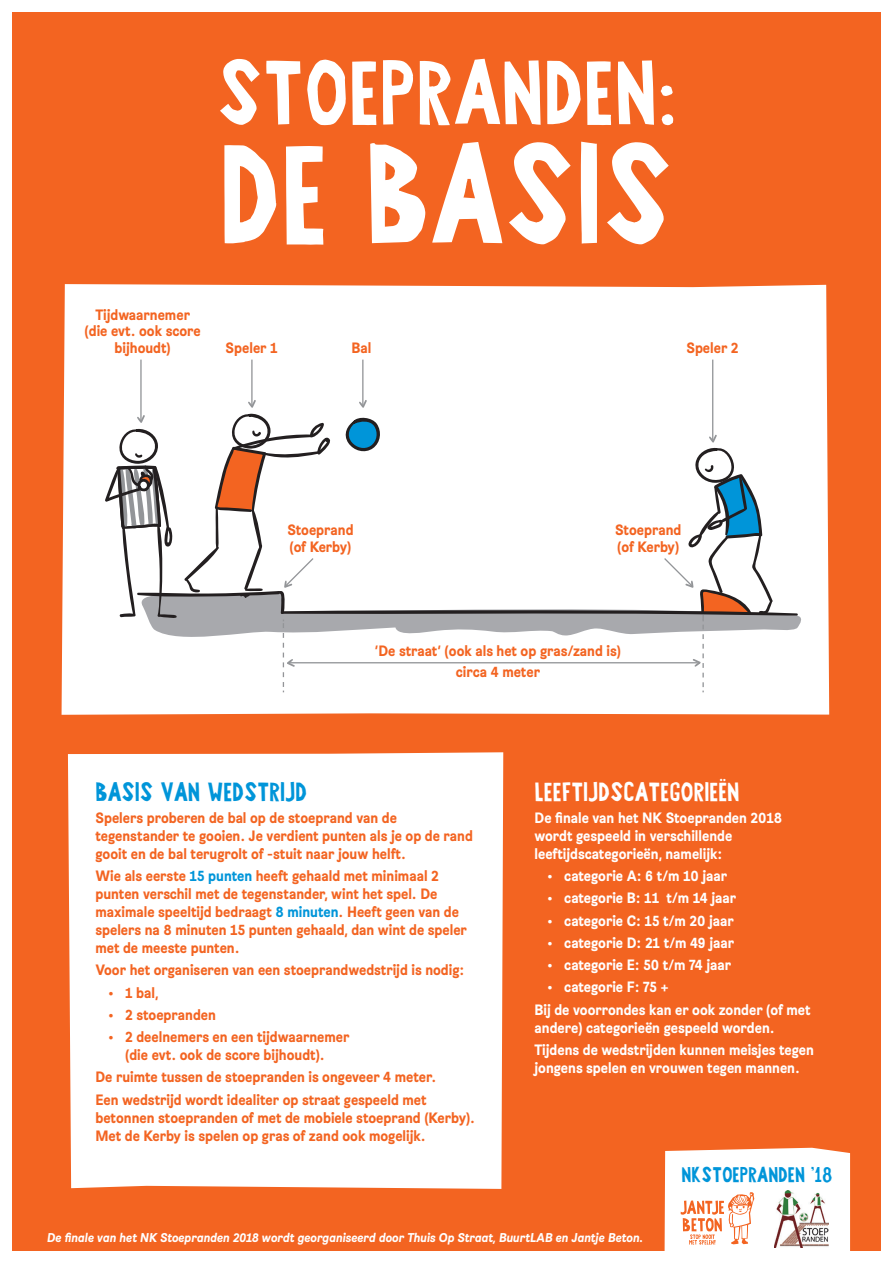
<style>
.page{position:relative;width:893px;height:1263px;background:#fff}
.page>*{position:absolute;margin:0;border:0;box-sizing:border-box;transform-origin:0 0}
.t1{font:143.7px "Jantje Beton Sans TT Regular";color:#fff}
.t2{font:92.85px "Jantje Beton Sans TT Regular";color:#fff}
.t3{font:27px "Jantje Beton Sans TT Regular";color:#fff}
.t4{font:27px "Jantje Beton Sans TT Regular";color:#0095d9}
.t5{font:21.9px "Jantje Beton Sans TT Regular";color:#0095d9}
.t6{font:700 15px/18px "Brezel Grotesk";color:#f36421}
.t7{font:700 15px/18px "Brezel Grotesk";color:#fff}
.t8{font:italic 700 12.75px "Brezel Grotesk";color:#fff}
.s1{color:#0095d9}
</style>
<div class="page">
<div style="left:6px;top:6px;width:881px;height:1251px;background:#f36421"></div>
<div style="left:0;top:0;width:893px;height:1263px;border:12px solid #fff"></div>
<div style="left:62px;top:284px;width:767px;height:431px;background:#fff"></div>
<div style="left:68px;top:752px;width:435px;height:437px;background:#fff"></div>
<hr style="left:140px;top:360px;width:2px;height:61px;background:#939598">
<hr style="left:251px;top:360px;width:2px;height:45px;background:#939598">
<hr style="left:362px;top:360px;width:1px;height:45px;background:#939598">
<hr style="left:712px;top:360px;width:1px;height:80px;background:#939598">
<svg style="left:105px;top:399px;width:700px;height:293px;background:#ececec"></svg>
<svg style="left:664px;top:1148px;width:186px;height:115px;background:#fdf2ec"></svg>
<img style="left:774px;top:1190px;width:55px;height:58px">
<h2 class="t2" style="left:217px;top:42px;width:461px">STOEPRANDEN:</h2>
<h1 class="t1" style="left:219px;top:117px;width:456px">DE BASIS</h1>
<p class="t6" style="left:85px;top:306px;width:118px;line-height:16.5px;text-align:center">Tijdwaarnemer (die evt. ook score bijhoudt)</p>
<p class="t6" style="left:226px;top:338px;width:54px">Speler 1</p>
<p class="t6" style="left:351px;top:338px;width:21px">Bal</p>
<p class="t6" style="left:686px;top:338px;width:54px">Speler 2</p>
<p class="t6" style="left:287px;top:521px;width:68px;line-height:16.5px">Stoeprand (of Kerby)</p>
<p class="t6" style="left:615px;top:521px;width:68px;line-height:16.5px">Stoeprand (of Kerby)</p>
<p class="t6" style="left:375px;top:639px;width:247px;line-height:21.8px;text-align:center">‘De straat’ (ook als het op gras/zand is) circa 4 meter</p>
<h3 class="t4" style="left:95px;top:777px;width:213px">BASIS VAN WEDSTRIJD</h3>
<p class="t6" style="left:95px;top:808px;width:379px">Spelers proberen de bal op de stoeprand van de tegenstander te gooien. Je verdient punten als je op de rand gooit en de bal terugrolt of -stuit naar jouw helft.</p>
<p class="t6" style="left:95px;top:866px;width:373px">Wie als eerste <span class="s1">15 punten</span> heeft gehaald met minimaal 2 punten verschil met de tegenstander, wint het spel. De maximale speeltijd bedraagt <span class="s1">8 minuten</span>. Heeft geen van de spelers na 8 minuten 15 punten gehaald, dan wint de speler met de meeste punten.</p>
<p class="t6" style="left:95px;top:961px;width:370px">Voor het organiseren van een stoeprandwedstrijd is nodig:</p>
<p class="t6" style="left:108px;top:983px;width:52px">• 1 bal,</p>
<p class="t6" style="left:108px;top:1005px;width:109px">• 2 stoepranden</p>
<p class="t6" style="left:108px;top:1027px;width:243px;text-align:center">• 2 deelnemers en een tijdwaarnemer (die evt. ook de score bijhoudt).</p>
<p class="t6" style="left:95px;top:1066px;width:342px;line-height:22.2px">De ruimte tussen de stoepranden is ongeveer 4 meter.<br>Een wedstrijd wordt idealiter op straat gespeeld met</p>
<p class="t6" style="left:95px;top:1108px;width:381px">betonnen stoepranden of met de mobiele stoeprand (Kerby).<br>Met de Kerby is spelen op gras of zand ook mogelijk.</p>
<h3 class="t3" style="left:534px;top:777px;width:207px">LEEFTIJDSCATEGORIEËN</h3>
<p class="t7" style="left:534px;top:808px;width:249px">De finale van het NK Stoepranden 2018 wordt gespeeld in verschillende leeftijdscategorieën, namelijk:</p>
<p class="t7" style="left:547px;top:866px;width:181px">• categorie A: 6 t/m 10 jaar</p>
<p class="t7" style="left:547px;top:889px;width:190px">• categorie B: 11 t/m 14 jaar</p>
<p class="t7" style="left:547px;top:911px;width:188px">• categorie C: 15 t/m 20 jaar</p>
<p class="t7" style="left:547px;top:933px;width:188px">• categorie D: 21 t/m 49 jaar</p>
<p class="t7" style="left:547px;top:955px;width:185px">• categorie E: 50 t/m 74 jaar</p>
<p class="t7" style="left:534px;top:976px;width:277px;line-height:22.2px;text-indent:13px">• categorie F: 75 +<br>Bij de voorrondes kan er ook zonder (of met</p>
<p class="t7" style="left:534px;top:1016px;width:281px;line-height:22.2px">andere) categorieën gespeeld worden.<br>Tijdens de wedstrijden kunnen meisjes tegen</p>
<p class="t7" style="left:534px;top:1058px;width:267px">jongens spelen en vrouwen tegen mannen.</p>
<h3 class="t5" style="left:681px;top:1163px;width:152px">NKSTOEPRANDEN '18</h3>
<p class="t8" style="left:47px;top:1229px;width:597px">De finale van het NK Stoepranden 2018 wordt georganiseerd door Thuis Op Straat, BuurtLAB en Jantje Beton.</p>
</div>
